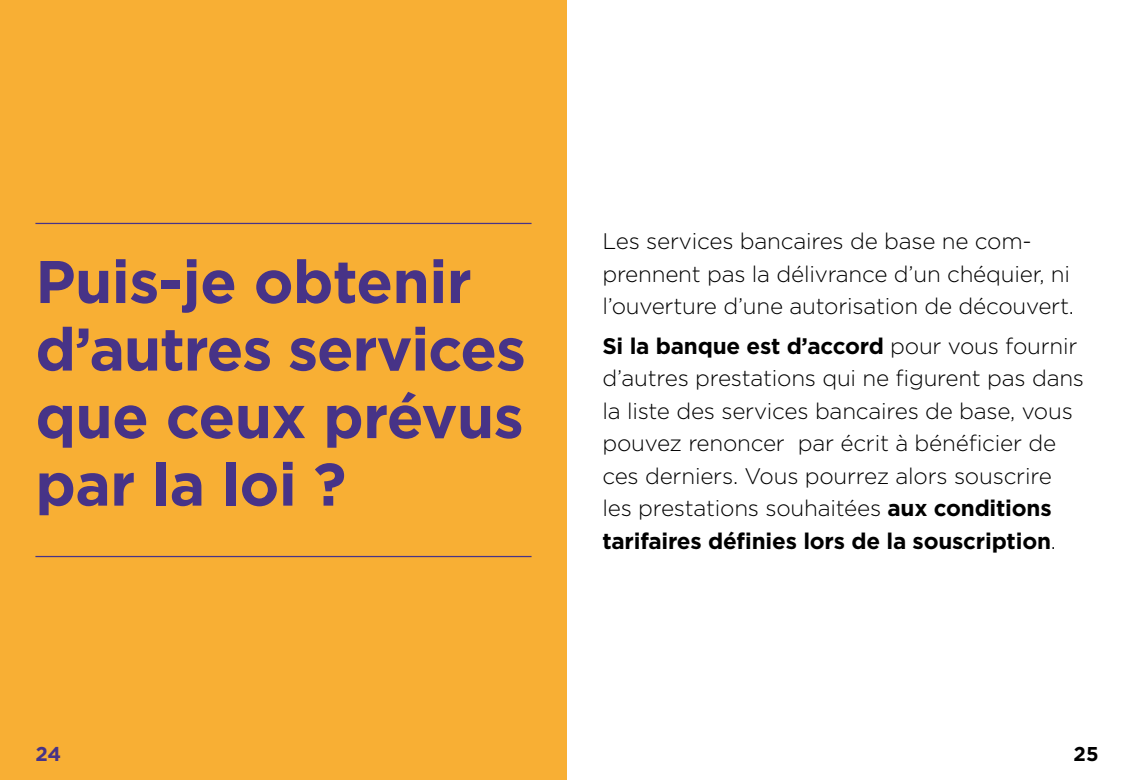
<style>
.page{position:relative;width:1134px;height:780px;background:#fff}
.page>*{position:absolute;margin:0;border:0;box-sizing:border-box;transform-origin:0 0}
.H1_-_chapitres{font:700 60px/67.5px "Gotham";letter-spacing:-.01em;color:#473387}
.Texte_puce{font:300 22.5px/32.5px "Gotham";letter-spacing:-.01em;color:#000}
.Texte{font:300 22.5px/32.5px "Gotham";letter-spacing:-.01em;color:#000}
.t1{font:700 20px "Gotham";color:#473387}
.t2{font:700 20px "Gotham";color:#000}
.s1{font-weight:700}
</style>
<div class="page">
<div style="left:0;top:0;width:567px;height:780px;background:#f8af34"></div>
<hr style="left:35px;top:556px;width:496px;height:1px;background:#473387">
<hr style="left:35px;top:223px;width:496px;height:1px;background:#473387">
<h1 class="H1_-_chapitres" style="left:35px;top:247px;width:492px">Puis-je obtenir d’autres services que ceux prévus par la loi ?</h1>
<p class="Texte" style="left:602px;top:224px;width:473px">Les services bancaires de base ne com&shy;prennent pas la délivrance d’un chéquier, ni l’ouverture d’une autorisation de découvert.</p>
<p class="Texte_puce" style="left:602px;top:329px;width:483px"><span class="s1">Si la banque est d’accord</span> pour vous fournir d’autres prestations qui ne figurent pas dans la liste des services bancaires de base, vous pouvez renoncer par écrit à bénéficier de ces derniers. Vous pourrez alors souscrire les prestations souhaitées <span class="s1">aux conditions tarifaires définies lors de la souscription</span>.</p>
<p class="t1" style="left:35px;top:740px;width:27px">24</p>
<p class="t2" style="left:1073px;top:740px;width:26px">25</p>
</div>
